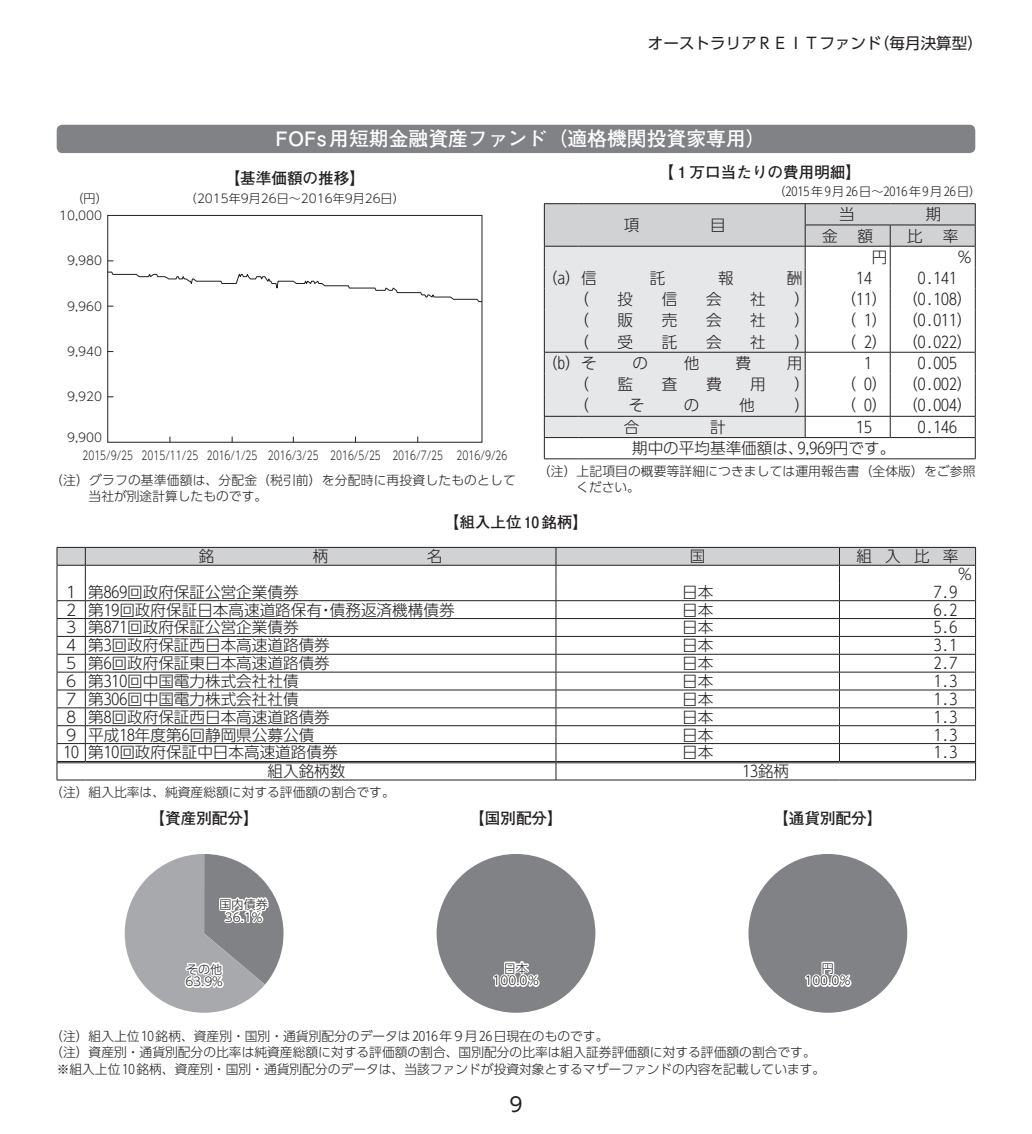
<style>
.page{position:relative;width:1032px;height:1134px;background:#fff}
.page>*{position:absolute;margin:0;border:0;box-sizing:border-box;transform-origin:0 0}
.t1{font:700 19.8px "Futo Go B101 Pro";color:#fff}
.t2{font:19.8px "UD Shin Go Pro";color:#231f20}
.t3{font:300 15.6px/17.8px "UD Shin Go Pro";color:#231f20}
.t4{font:700 15.6px "Futo Go B101 Pro";color:#231f20}
.t5{font:15.6px "UD Shin Go Pro";color:#231f20}
.t6{font:300 12.8px/16.4px "UD Shin Go Pro";color:#231f20}
.t7{font:300 12px/12.8px "UD Shin Go Pro";color:#231f20;text-align:center}
.t8{font:300 12px "UD Shin Go Pro";color:#231f20;scale:.75 1}
</style>
<div class="page">
<div style="left:57px;top:125px;width:918px;height:28px;background:#808285;border-radius:6px"></div>
<svg style="left:109px;top:271px;width:371px;height:36px"></svg>
<div style="left:107px;top:215px;width:375px;height:227px;border:1px solid #231f20"></div>
<hr style="left:544px;top:203px;width:34px;height:1px;background:#231f20">
<hr style="left:578px;top:203px;width:227px;height:1px;background:#231f20">
<hr style="left:805px;top:203px;width:85px;height:1px;background:#231f20">
<hr style="left:890px;top:203px;width:85px;height:1px;background:#231f20">
<svg style="left:544px;top:204px;width:432px;height:255px"></svg>
<svg style="left:57px;top:547px;width:919px;height:234px"></svg>
<svg style="left:125px;top:854px;width:158px;height:159px"></svg>
<div style="left:437px;top:854px;width:158px;height:159px;background:#808285;border-radius:50%"></div>
<svg style="left:493px;top:961px;width:47px;height:26px"></svg>
<div style="left:748px;top:854px;width:159px;height:159px;background:#808285;border-radius:50%"></div>
<svg style="left:804px;top:961px;width:48px;height:26px"></svg>
<p class="t5" style="left:648px;top:31px;width:337px">オーストラリアＲＥＩＴファンド（毎月決算型）</p>
<p class="t7" style="left:72px;top:192px;width:38px">（円）</p>
<p class="t7" style="left:59px;top:208px;width:44px">10,000</p>
<p class="t7" style="left:67px;top:254px;width:36px">9,980</p>
<p class="t1" style="left:276px;top:123px;width:492px">FOFs用短期金融資産ファンド（適格機関投資家専用）</p>
<p class="t4" style="left:225px;top:165px;width:142px">【基準価額の推移】</p>
<p class="t7" style="left:185px;top:192px;width:221px">（2015年9月26日～2016年9月26日）</p>
<p class="t4" style="left:658px;top:160px;width:204px">【1万口当たりの費用明細】</p>
<p class="t7" style="left:773px;top:185px;width:209px">（2015年 9月 26日～2016年 9月 26日）</p>
<p class="t3" style="left:624px;top:215px;width:17px">項</p>
<p class="t3" style="left:710px;top:215px;width:17px">目</p>
<p class="t3" style="left:839px;top:205px;width:17px">当</p>
<p class="t3" style="left:926px;top:205px;width:17px">期</p>
<p class="t3" style="left:822px;top:226px;width:17px">金</p>
<p class="t3" style="left:857px;top:226px;width:17px">額</p>
<p class="t3" style="left:907px;top:226px;width:17px">比</p>
<p class="t3" style="left:943px;top:226px;width:17px">率</p>
<p class="t3" style="left:872px;top:247px;width:17px">円</p>
<p class="t3" style="left:957px;top:247px;width:17px">％</p>
<p class="t3" style="left:550px;top:268px;width:49px">（a）信</p>
<p class="t3" style="left:650px;top:268px;width:17px">託</p>
<p class="t3" style="left:718px;top:268px;width:17px">報</p>
<p class="t3" style="left:787px;top:268px;width:17px">酬</p>
<p class="t3" style="left:856px;top:268px;width:17px">14</p>
<p class="t3" style="left:918px;top:268px;width:40px">0.141</p>
<p class="t3" style="left:573px;top:290px;width:17px">（</p>
<p class="t3" style="left:618px;top:290px;width:17px">投</p>
<p class="t3" style="left:662px;top:290px;width:17px">信</p>
<p class="t3" style="left:706px;top:290px;width:17px">会</p>
<p class="t3" style="left:750px;top:290px;width:17px">社</p>
<p class="t3" style="left:794px;top:290px;width:17px">）</p>
<p class="t3" style="left:848px;top:290px;width:33px">（11）</p>
<p class="t3" style="left:910px;top:290px;width:56px">（0.108）</p>
<p class="t3" style="left:573px;top:311px;width:17px">（</p>
<p class="t3" style="left:618px;top:311px;width:17px">販</p>
<p class="t3" style="left:662px;top:311px;width:17px">売</p>
<p class="t3" style="left:706px;top:311px;width:17px">会</p>
<p class="t3" style="left:750px;top:311px;width:17px">社</p>
<p class="t3" style="left:794px;top:311px;width:17px">）</p>
<p class="t3" style="left:848px;top:311px;width:33px">（ 1）</p>
<p class="t3" style="left:910px;top:311px;width:56px">（0.011）</p>
<p class="t3" style="left:573px;top:332px;width:17px">（</p>
<p class="t3" style="left:618px;top:332px;width:17px">受</p>
<p class="t3" style="left:662px;top:332px;width:17px">託</p>
<p class="t3" style="left:706px;top:332px;width:17px">会</p>
<p class="t3" style="left:750px;top:332px;width:17px">社</p>
<p class="t3" style="left:794px;top:332px;width:17px">）</p>
<p class="t3" style="left:848px;top:332px;width:33px">（ 2）</p>
<p class="t3" style="left:910px;top:332px;width:56px">（0.022）</p>
<p class="t3" style="left:550px;top:353px;width:49px">（b）そ</p>
<p class="t3" style="left:632px;top:353px;width:17px">の</p>
<p class="t3" style="left:684px;top:353px;width:17px">他</p>
<p class="t3" style="left:735px;top:353px;width:17px">費</p>
<p class="t3" style="left:787px;top:353px;width:17px">用</p>
<p class="t3" style="left:864px;top:353px;width:9px">1</p>
<p class="t3" style="left:918px;top:353px;width:40px">0.005</p>
<p class="t3" style="left:573px;top:375px;width:17px">（</p>
<p class="t3" style="left:618px;top:375px;width:17px">監</p>
<p class="t3" style="left:662px;top:375px;width:17px">査</p>
<p class="t3" style="left:706px;top:375px;width:17px">費</p>
<p class="t3" style="left:750px;top:375px;width:17px">用</p>
<p class="t3" style="left:794px;top:375px;width:17px">）</p>
<p class="t3" style="left:848px;top:375px;width:33px">（ 0）</p>
<p class="t3" style="left:910px;top:375px;width:56px">（0.002）</p>
<p class="t3" style="left:573px;top:396px;width:17px">（</p>
<p class="t3" style="left:629px;top:396px;width:17px">そ</p>
<p class="t3" style="left:684px;top:396px;width:17px">の</p>
<p class="t3" style="left:739px;top:396px;width:17px">他</p>
<p class="t3" style="left:794px;top:396px;width:17px">）</p>
<p class="t3" style="left:848px;top:396px;width:33px">（ 0）</p>
<p class="t3" style="left:910px;top:396px;width:56px">（0.004）</p>
<p class="t3" style="left:624px;top:417px;width:17px">合</p>
<p class="t3" style="left:710px;top:417px;width:17px">計</p>
<p class="t3" style="left:856px;top:417px;width:17px">15</p>
<p class="t3" style="left:918px;top:417px;width:40px">0.146</p>
<p class="t3" style="left:632px;top:439px;width:265px">期中の平均基準価額は、9,969円です。</p>
<p class="t6" style="left:576px;top:462px;width:401px;text-indent:-38px">（注）上記項目の概要等詳細につきましては運用報告書（全体版）をご参照ください。</p>
<p class="t4" style="left:444px;top:509px;width:146px">【組入上位 10銘柄】</p>
<p class="t7" style="left:67px;top:299px;width:36px">9,960</p>
<p class="t7" style="left:67px;top:345px;width:36px">9,940</p>
<p class="t7" style="left:67px;top:390px;width:36px">9,920</p>
<p class="t7" style="left:67px;top:431px;width:36px">9,900</p>
<p class="t8" style="left:82px;top:446px;width:568px">2015/9/25 2015/11/25 2016/1/25 2016/3/25 2016/5/25 2016/7/25 2016/9/26</p>
<p class="t6" style="left:89px;top:471px;width:429px;text-indent:-38px">（注）グラフの基準価額は、分配金（税引前）を分配時に再投資したものとして当社が別途計算したものです。</p>
<p class="t3" style="left:199px;top:547px;width:17px">銘</p>
<p class="t3" style="left:313px;top:547px;width:17px">柄</p>
<p class="t3" style="left:427px;top:547px;width:17px">名</p>
<p class="t3" style="left:690px;top:547px;width:17px">国</p>
<p class="t3" style="left:957px;top:547px;width:17px;text-indent:-101px">組入比率％</p>
<p class="t3" style="left:63px;top:582px;width:237px">1 第869回政府保証公営企業債券</p>
<p class="t3" style="left:682px;top:582px;width:33px">日本</p>
<p class="t3" style="left:934px;top:582px;width:25px">7.9</p>
<p class="t3" style="left:63px;top:600px;width:393px">2 第19回政府保証日本高速道路保有・債務返済機構債券</p>
<p class="t3" style="left:682px;top:600px;width:33px">日本</p>
<p class="t3" style="left:934px;top:600px;width:25px">6.2</p>
<p class="t3" style="left:63px;top:618px;width:237px">3 第871回政府保証公営企業債券</p>
<p class="t3" style="left:682px;top:618px;width:33px">日本</p>
<p class="t3" style="left:934px;top:618px;width:25px">5.6</p>
<p class="t3" style="left:63px;top:636px;width:268px">4 第3回政府保証西日本高速道路債券</p>
<p class="t3" style="left:682px;top:636px;width:33px">日本</p>
<p class="t3" style="left:934px;top:636px;width:25px">3.1</p>
<p class="t3" style="left:63px;top:654px;width:268px">5 第6回政府保証東日本高速道路債券</p>
<p class="t3" style="left:682px;top:654px;width:33px">日本</p>
<p class="t3" style="left:934px;top:654px;width:25px">2.7</p>
<p class="t3" style="left:63px;top:671px;width:237px">6 第310回中国電力株式会社社債</p>
<p class="t3" style="left:682px;top:671px;width:33px">日本</p>
<p class="t3" style="left:934px;top:671px;width:25px">1.3</p>
<p class="t3" style="left:63px;top:689px;width:237px">7 第306回中国電力株式会社社債</p>
<p class="t3" style="left:682px;top:689px;width:33px">日本</p>
<p class="t3" style="left:934px;top:689px;width:25px">1.3</p>
<p class="t3" style="left:63px;top:707px;width:268px">8 第8回政府保証西日本高速道路債券</p>
<p class="t3" style="left:682px;top:707px;width:33px">日本</p>
<p class="t3" style="left:934px;top:707px;width:25px">1.3</p>
<p class="t3" style="left:63px;top:725px;width:252px">9 平成18年度第6回静岡県公募公債</p>
<p class="t3" style="left:682px;top:725px;width:33px">日本</p>
<p class="t3" style="left:934px;top:725px;width:25px">1.3</p>
<p class="t3" style="left:63px;top:743px;width:276px">10 第10回政府保証中日本高速道路債券</p>
<p class="t3" style="left:682px;top:743px;width:33px">日本</p>
<p class="t3" style="left:934px;top:743px;width:25px">1.3</p>
<p class="t3" style="left:267px;top:761px;width:79px">組入銘柄数</p>
<p class="t3" style="left:742px;top:761px;width:48px">13銘柄</p>
<p class="t6" style="left:50px;top:784px;width:346px">（注）組入比率は、純資産総額に対する評価額の割合です。</p>
<p class="t4" style="left:150px;top:805px;width:111px">【資産別配分】</p>
<p class="t4" style="left:469px;top:805px;width:95px">【国別配分】</p>
<p class="t4" style="left:773px;top:805px;width:111px">【通貨別配分】</p>
<p class="t7" style="left:220px;top:897px;width:50px">国内債券<br>36.1%</p>
<p class="t7" style="left:185px;top:962px;width:39px;text-align:left">その他<br>63.9%</p>
<p class="t7" style="left:492px;top:961px;width:48px">日本<br>100.0％</p>
<p class="t7" style="left:804px;top:961px;width:48px">円<br>100.0％</p>
<p class="t6" style="left:50px;top:1027px;width:560px">（注）組入上位 10銘柄、資産別・国別・通貨別配分のデータは 2016年9月 26日現在のものです。</p>
<p class="t6" style="left:50px;top:1044px;width:767px">（注）資産別・通貨別配分の比率は純資産総額に対する評価額の割合、国別配分の比率は組入証券評価額に対する評価額の割合です。</p>
<p class="t6" style="left:57px;top:1060px;width:770px">※組入上位 10銘柄、資産別・国別・通貨別配分のデータは、当該ファンドが投資対象とするマザーファンドの内容を記載しています。</p>
<p class="t2" style="left:509px;top:1088px;width:15px">9</p>
</div>
